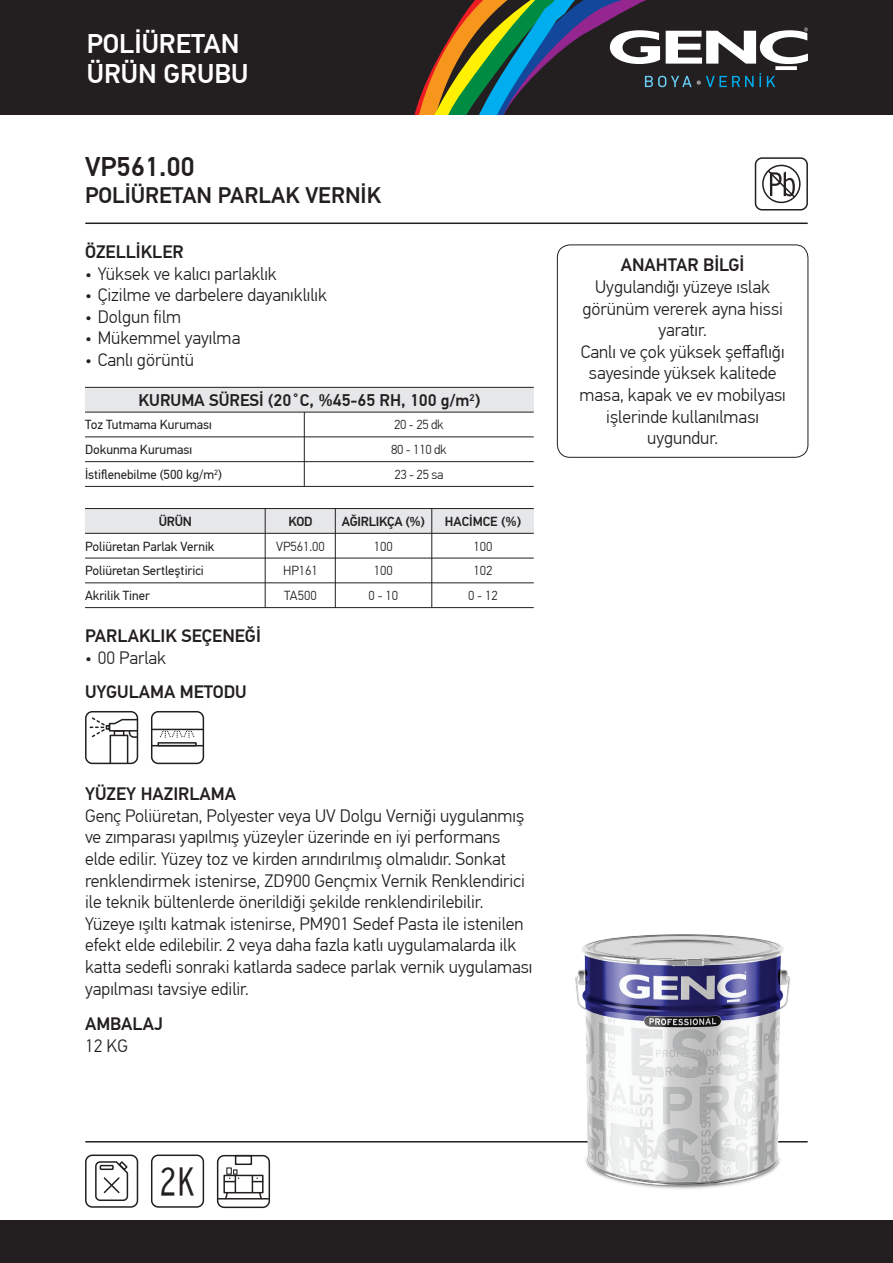
<style>
.page{position:relative;width:893px;height:1263px;background:#fff}
.page>*{position:absolute;margin:0;border:0;box-sizing:border-box;transform-origin:0 0}
.t1{font:39.3px "Interstate Condensed X Light";color:#231f20}
.t2{font:500 27px/30px "PF Din Text Pro";color:#fff}
.t3{font:500 27px "PF Din Text Pro";color:#231f20}
.t4{font:500 22.5px "PF Din Text Pro";color:#231f20}
.t5{font:300 18px/21.6px "PF Din Text Pro";color:#231f20;text-align:center}
.t6{font:500 18px "PF Din Text Pro";color:#231f20}
.t7{font:500 16.8px "PF Din Text Pro";color:#231f20}
.t8{font:13.2px/24.8px "PF Din Text Pro";color:#231f20}
.t9{font:300 13.2px/24.8px "PF Din Text Pro";color:#231f20;text-align:center}
.t10{font:500 13.2px "PF Din Text Pro";letter-spacing:-.02em;color:#231f20}
.t11{font:300 13.2px/24.8px "PF Din Text Pro";letter-spacing:-.02em;color:#231f20}
</style>
<div class="page">
<div style="left:0;top:0;width:893px;height:115px;background:#231f20"></div>
<div style="left:0;top:1220px;width:893px;height:43px;background:#231f20"></div>
<svg style="left:414px;top:0;width:394px;height:115px"></svg>
<hr style="left:86px;top:222px;width:721px;height:2px;background:#231f20">
<hr style="left:86px;top:1141px;width:721px;height:1px;background:#231f20">
<div style="left:157px;top:742px;width:40px;height:4px;border:2px solid #231f20"></div>
<svg style="left:160px;top:730px;width:34px;height:8px"></svg>
<hr style="left:151px;top:729px;width:53px;height:1px;background:#231f20">
<hr style="left:151px;top:745px;width:53px;height:1px;background:#231f20">
<div style="left:151px;top:711px;width:53px;height:53px;border:2px solid #231f20;border-radius:7px"></div>
<div style="left:217px;top:1155px;width:53px;height:53px;border:2px solid #231f20;border-radius:7px"></div>
<hr style="left:218px;top:1198px;width:51px;height:1px;background:#231f20">
<div style="left:235px;top:1155px;width:17px;height:10px;border:2px solid #231f20"></div>
<div style="left:226px;top:1167px;width:6px;height:8px;border:1px solid #231f20"></div>
<svg style="left:224px;top:1169px;width:39px;height:31px"></svg>
<div style="left:85px;top:1154px;width:53px;height:54px;border:2px solid #231f20;border-radius:7px"></div>
<svg style="left:95px;top:1161px;width:34px;height:40px"></svg>
<div style="left:151px;top:1154px;width:53px;height:54px;border:2px solid #231f20;border-radius:7px"></div>
<div style="left:755px;top:157px;width:53px;height:53px;border:2px solid #231f20;border-radius:7px"></div>
<svg style="left:762px;top:164px;width:39px;height:40px"></svg>
<div style="left:557px;top:244px;width:251px;height:214px;border:1px solid #231f20;border-radius:13px"></div>
<div style="left:85px;top:711px;width:53px;height:53px;border:2px solid #231f20;border-radius:7px"></div>
<svg style="left:90px;top:716px;width:47px;height:47px"></svg>
<div style="left:85px;top:388px;width:449px;height:24px;background:#e6e7e9"></div>
<div style="left:85px;top:508px;width:449px;height:25px;background:#e6e7e9"></div>
<hr style="left:85px;top:508px;width:449px;height:1px;background:#231f20">
<hr style="left:85px;top:533px;width:449px;height:1px;background:#231f20">
<hr style="left:265px;top:508px;width:1px;height:100px;background:#231f20">
<hr style="left:335px;top:508px;width:1px;height:100px;background:#231f20">
<hr style="left:431px;top:508px;width:1px;height:100px;background:#231f20">
<hr style="left:85px;top:558px;width:449px;height:1px;background:#231f20">
<hr style="left:85px;top:582px;width:449px;height:1px;background:#231f20">
<hr style="left:85px;top:607px;width:449px;height:1px;background:#231f20">
<hr style="left:85px;top:412px;width:449px;height:1px;background:#231f20">
<hr style="left:85px;top:486px;width:449px;height:1px;background:#231f20">
<hr style="left:304px;top:412px;width:1px;height:75px;background:#231f20">
<hr style="left:85px;top:436px;width:449px;height:1px;background:#231f20">
<hr style="left:85px;top:461px;width:449px;height:1px;background:#231f20">
<hr style="left:85px;top:387px;width:449px;height:1px;background:#231f20">
<img style="left:573px;top:934px;width:219px;height:255px">
<h2 class="t2" style="left:87px;top:29px;width:163px">POLİÜRETAN<br>ÜRÜN GRUBU</h2>
<h2 class="t3" style="left:85px;top:151px;width:111px">VP561.00</h2>
<p class="t4" style="left:85px;top:182px;width:297px">POLİÜRETAN PARLAK VERNİK</p>
<p class="t6" style="left:85px;top:241px;width:100px">ÖZELLİKLER</p>
<p class="t5" style="left:85px;top:263px;width:193px">• Yüksek ve kalıcı parlaklık</p>
<p class="t5" style="left:85px;top:284px;width:243px">• Çizilme ve darbelere dayanıklılık</p>
<p class="t5" style="left:85px;top:306px;width:98px">• Dolgun film</p>
<p class="t5" style="left:85px;top:328px;width:157px">• Mükemmel yayılma</p>
<p class="t5" style="left:85px;top:349px;width:110px">• Canlı görüntü</p>
<p class="t7" style="left:138px;top:390px;width:343px">KURUMA SÜRESİ (20˚C, %45-65 RH, 100 g/m<sup>2</sup>)</p>
<p class="t8" style="left:85px;top:413px;width:128px">Toz Tutmama Kuruması</p>
<p class="t11" style="left:391px;top:413px;width:57px">20 - 25 dk<br>80 - 110 dk<br>23 - 25 sa</p>
<p class="t8" style="left:85px;top:437px;width:138px">Dokunma Kuruması<br>İstiflenebilme (500 kg/m<sup>2</sup>)</p>
<p class="t10" style="left:159px;top:513px;width:35px">ÜRÜN</p>
<p class="t10" style="left:288px;top:513px;width:26px">KOD</p>
<p class="t9" style="left:276px;top:534px;width:50px">VP561.00<br>HP161<br>TA500</p>
<p class="t8" style="left:85px;top:534px;width:131px">Poliüretan Parlak Vernik<br>Poliüretan Sertleştirici<br>Akrilik Tiner</p>
<p class="t6" style="left:85px;top:625px;width:177px">PARLAKLIK SEÇENEĞİ</p>
<p class="t5" style="left:85px;top:647px;width:83px">• 00 Parlak</p>
<p class="t6" style="left:85px;top:680px;width:163px">UYGULAMA METODU</p>
<p class="t10" style="left:342px;top:513px;width:85px">AĞIRLIKÇA (%)</p>
<p class="t9" style="left:368px;top:534px;width:31px">100<br>100<br>0 - 10</p>
<p class="t10" style="left:445px;top:513px;width:78px">HACIMCE (%)</p>
<p class="t9" style="left:468px;top:534px;width:31px">100<br>102<br>0 - 12</p>
<p class="t6" style="left:85px;top:783px;width:152px">YÜZEY HAZIRLAMA</p>
<p class="t5" style="left:85px;top:805px;width:449px;text-align:left">Genç Poliüretan, Polyester veya UV Dolgu Verniği uygulanmış ve zımparası yapılmış yüzeyler üzerinde en iyi performans elde edilir. Yüzey toz ve kirden arındırılmış olmalıdır. Sonkat renklendirmek istenirse, ZD900 Gençmix Vernik Renklendirici ile teknik bültenlerde önerildiği şekilde renklendirilebilir.<br>Yüzeye ışıltı katmak istenirse, PM901 Sedef Pasta ile istenilen efekt elde edilebilir. 2 veya daha fazla katlı uygulamalarda ilk katta sedefli sonraki katlarda sadece parlak vernik uygulaması yapılması tavsiye edilir.</p>
<p class="t6" style="left:85px;top:1013px;width:79px">AMBALAJ</p>
<p class="t5" style="left:85px;top:1035px;width:45px">12 KG</p>
<h1 class="t1" style="left:160px;top:1159px;width:37px">2K</h1>
<p class="t6" style="left:621px;top:254px;width:125px">ANAHTAR BİLGİ</p>
<p class="t5" style="left:579px;top:276px;width:208px">Uygulandığı yüzeye ıslak görünüm vererek ayna hissi yaratır.<br>Canlı ve çok yüksek şeffaflığı sayesinde yüksek kalitede masa, kapak ve ev mobilyası işlerinde kullanılması uygundur.</p>
</div>
